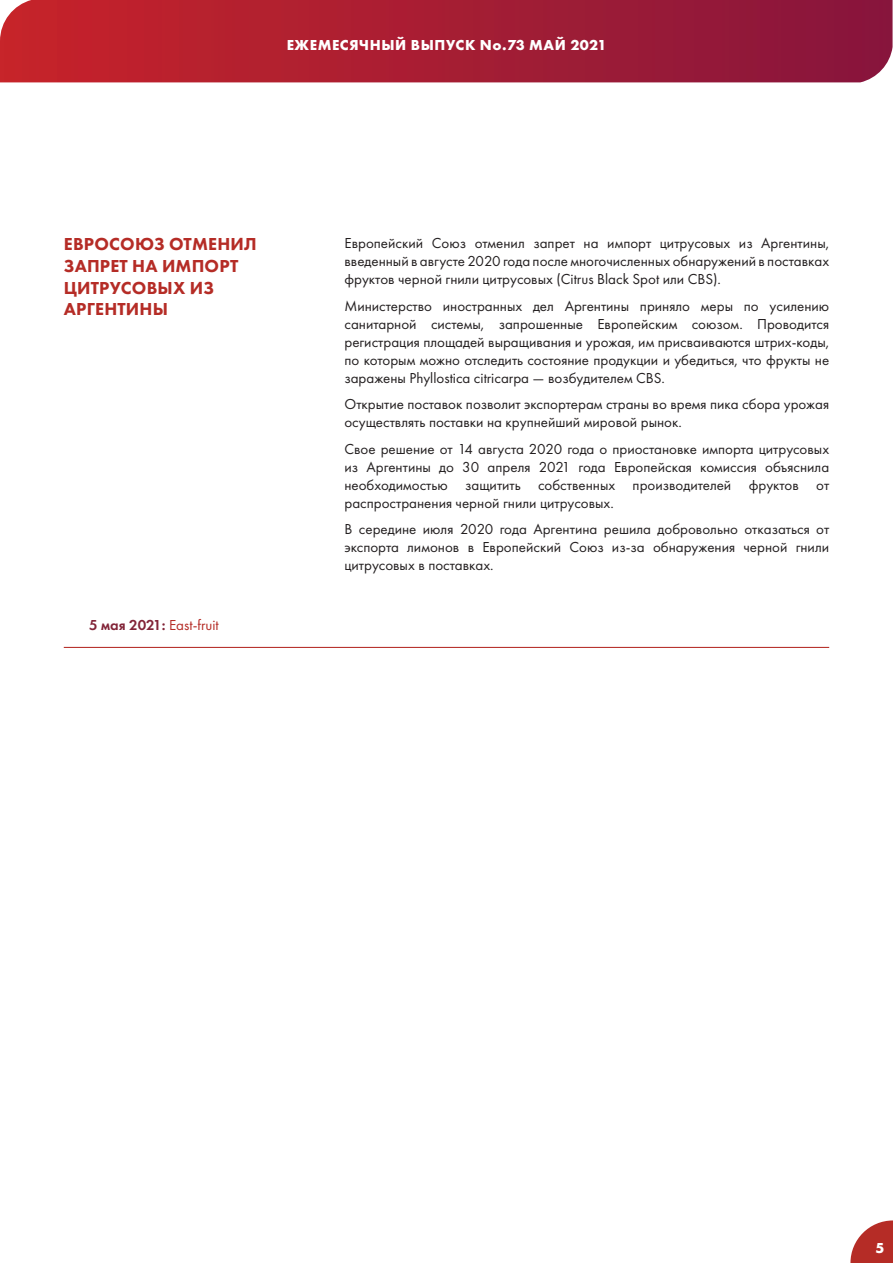
<style>
.page{position:relative;width:893px;height:1263px;background:#fff}
.page>*{position:absolute;margin:0;border:0;box-sizing:border-box;transform-origin:0 0}
.t1{font:800 18px/21.6px "Futura PT";letter-spacing:.01em;color:#b52c26}
.t2{font:15px/18px "Futura PT";color:#231f20;text-align:justify}
.t3{font:700 15px "Futura PT";letter-spacing:.04em;color:#fff}
.t4{font:15px "Futura PT";color:#b52c26}
.s1{font-weight:600;color:#822438}
</style>
<div class="page">
<svg style="left:850px;top:1220px;width:43px;height:43px"></svg>
<svg style="left:0;top:0;width:892px;height:82px;background:#a71e34"></svg>
<hr style="left:64px;top:647px;width:765px;height:1px;background:#b52c26">
<p class="t3" style="left:287px;top:35px;width:321px">ЕЖЕМЕСЯЧНЫЙ ВЫПУСК No.73 MAЙ 2021</p>
<p class="t1" style="left:64px;top:233px;width:194px">ЕВРОСОЮЗ ОТМЕНИЛ<br>ЗАПРЕТ НА ИМПОРТ<br>ЦИТРУСОВЫХ ИЗ<br>АРГЕНТИНЫ</p>
<p class="t2" style="left:344px;top:234px;width:486px">Европейский Союз отменил запрет на импорт цитрусовых из Аргентины, введенный в августе 2020 года после многочисленных обнаружений в поставках фруктов черной гнили цитрусовых (Citrus Black Spot или CBS).</p>
<p class="t2" style="left:344px;top:297px;width:486px">Министерство иностранных дел Аргентины приняло меры по усилению санитарной системы, запрошенные Европейским союзом. Проводится регистрация площадей выращивания и урожая, им присваиваются штрих-коды, по которым можно отследить состояние продукции и убедиться, что фрукты не заражены Phyllostica citricarpa — возбудителем CBS.</p>
<p class="t2" style="left:344px;top:395px;width:486px">Открытие поставок позволит экспортерам страны во время пика сбора урожая осуществлять поставки на крупнейший мировой рынок.</p>
<p class="t2" style="left:344px;top:440px;width:486px">Свое решение от 14 августа 2020 года о приостановке импорта цитрусовых из Аргентины до 30 апреля 2021 года Европейская комиссия объяснила необходимостью защитить собственных производителей фруктов от распространения черной гнили цитрусовых.</p>
<p class="t2" style="left:344px;top:520px;width:486px">В середине июля 2020 года Аргентина решила добровольно отказаться от экспорта лимонов в Европейский Союз из-за обнаружения черной гнили цитрусовых в поставках.</p>
<p class="t4" style="left:89px;top:616px;width:131px"><span class="s1">5 мая 2021:</span> East-fruit</p>
<p class="t3" style="left:875px;top:1238px;width:10px">5</p>
</div>
